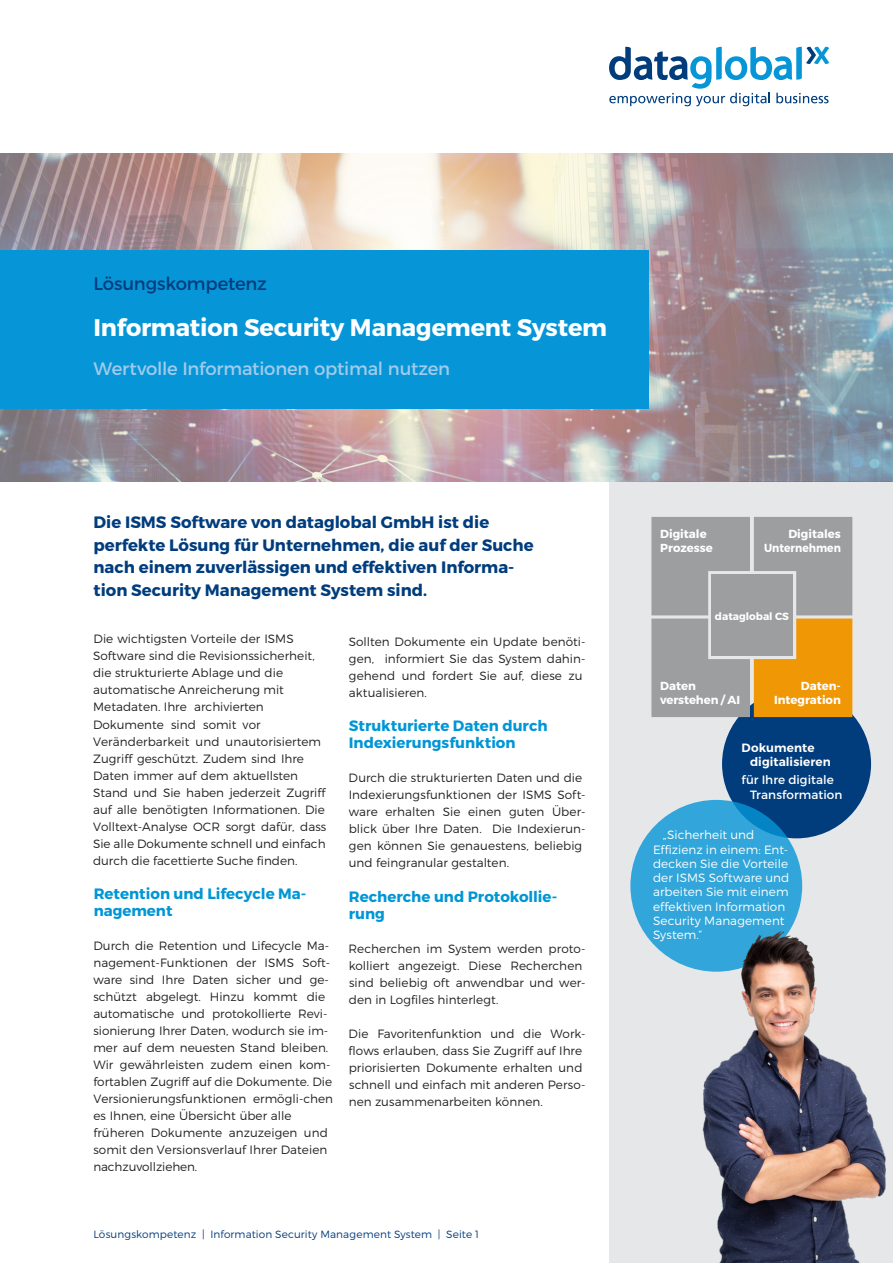
<style>
.page{position:relative;width:893px;height:1263px;background:#fff}
.page>*{position:absolute;margin:0;border:0;box-sizing:border-box;transform-origin:0 0}
.t1{font:700 24px "Montserrat";letter-spacing:-.01em;color:#fff}
.t2{font:18px "Montserrat";letter-spacing:-.01em;color:#a1cbec}
.t3{font:18px "Montserrat";letter-spacing:-.01em;color:#013d7d}
.t4{font:700 16.5px/22.5px "Montserrat";color:#013d7d}
._03_3_-_Copy{font:700 15px/17px "Montserrat";color:#0096d6}
._03_3_-_Copy-2{font:300 12px/17px "Montserrat";letter-spacing:.005em;color:#231f20}
.t5{font:300 12px/14.2px "Montserrat";letter-spacing:.005em;color:#fff}
.t6{font:12px/14.2px "Montserrat";letter-spacing:.005em;color:#fff}
.t7{font:600 12px/14.2px "Montserrat";letter-spacing:.005em;color:#fff}
.t8{font:700 11.7px/14px "Montserrat";color:#fff}
.t9{font:300 10.5px "Montserrat";letter-spacing:.01em;color:#013d7d}
.t10{font:700 10.5px "Montserrat";color:#fff}
</style>
<div class="page">
<div style="left:609px;top:482px;width:284px;height:781px;background:#e6e7e9"></div>
<svg style="left:609px;top:47px;width:220px;height:59px"></svg>
<img style="left:0;top:153px;width:893px;height:329px">
<div style="left:722px;top:689px;width:149px;height:149px;background:#013d7d;border-radius:50%"></div>
<div style="left:630px;top:800px;width:172px;height:172px;background:#32a6da;border-radius:50%"></div>
<img style="left:683px;top:923px;width:203px;height:340px">
<div style="left:0;top:250px;width:648px;height:158px;background:#0696d7"></div>
<svg style="left:651px;top:517px;width:201px;height:200px;background:#b4a07f"></svg>
<div style="left:712px;top:574px;width:81px;height:82px;background:#9d9ea0"></div>
<p class="t3" style="left:94px;top:273px;width:175px">Lösungskompetenz</p>
<p class="t1" style="left:94px;top:312px;width:515px">Information Security Management System</p>
<p class="t2" style="left:94px;top:358px;width:358px">Wertvolle Informationen optimal nutzen</p>
<p class="t4" style="left:94px;top:511px;width:442px">Die ISMS Software von dataglobal GmbH ist die perfekte Lösung für Unternehmen, die auf der Suche nach einem zuverlässigen und effektiven Informa&shy;tion Security Management System sind.</p>
<p class="_03_3_-_Copy-2" style="left:93px;top:630px;width:235px">Die wichtigsten Vorteile der ISMS Software sind die Revisionssicherheit, die strukturierte Ablage und die automatische Anreicherung mit Metadaten. Ihre archivierten Dokumente sind somit vor Veränderbarkeit und unautorisiertem Zugriff geschützt. Zudem sind Ihre Daten immer auf dem aktuellsten Stand und Sie haben jederzeit Zugriff auf alle benötigten Informationen. Die Volltext-Analyse OCR sorgt dafür, dass Sie alle Dokumente schnell und einfach durch die facettierte Suche finden.</p>
<p class="_03_3_-_Copy" style="left:94px;top:885px;width:214px">Retention und Lifecycle Ma&shy;nagement</p>
<p class="_03_3_-_Copy-2" style="left:93px;top:937px;width:241px">Durch die Retention und Lifecycle Ma&shy;nagement-Funktionen der ISMS Soft&shy;ware sind Ihre Daten sicher und ge&shy;schützt abgelegt. Hinzu kommt die automatische und protokollierte Revi&shy;sionierung Ihrer Daten, wodurch sie im&shy;mer auf dem neuesten Stand bleiben.<br>Wir gewährleisten zudem einen kom&shy;fortablen Zugriff auf die Dokumente. Die Versionierungsfunktionen ermögli-chen es Ihnen, eine Übersicht über alle früheren Dokumente anzuzeigen und somit den Versionsverlauf Ihrer Dateien nachzuvollziehen.</p>
<p class="_03_3_-_Copy-2" style="left:349px;top:633px;width:238px">Sollten Dokumente ein Update benöti&shy;gen, informiert Sie das System dahin&shy;gehend und fordert Sie auf, diese zu aktualisieren.</p>
<p class="_03_3_-_Copy" style="left:349px;top:718px;width:200px">Strukturierte Daten durch<br>Indexierungsfunktion</p>
<p class="_03_3_-_Copy-2" style="left:349px;top:769px;width:238px">Durch die strukturierten Daten und die Indexierungsfunktionen der ISMS Soft&shy;ware erhalten Sie einen guten Über&shy;blick über Ihre Daten. Die Indexierun&shy;gen können Sie genauestens, beliebig und feingranular gestalten.</p>
<p class="_03_3_-_Copy" style="left:349px;top:888px;width:210px">Recherche und Protokollie&shy;rung</p>
<p class="_03_3_-_Copy-2" style="left:349px;top:940px;width:238px">Recherchen im System werden proto&shy;kolliert angezeigt. Diese Recherchen sind beliebig oft anwendbar und wer&shy;den in Logfiles hinterlegt.</p>
<p class="_03_3_-_Copy-2" style="left:349px;top:1025px;width:238px">Die Favoritenfunktion und die Work&shy;flows erlauben, dass Sie Zugriff auf Ihre priorisierten Dokumente erhalten und schnell und einfach mit anderen Perso&shy;nen zusammenarbeiten können.</p>
<p class="t9" style="left:94px;top:1228px;width:387px">Lösungskompetenz | Information Security Management System | Seite 1</p>
<p class="t8" style="left:660px;top:527px;width:54px">Digitale<br>Prozesse</p>
<p class="t8" style="left:764px;top:527px;width:78px;text-align:right">Digitales<br>Unternehmen</p>
<p class="t10" style="left:715px;top:609px;width:76px">dataglobal CS</p>
<p class="t8" style="left:660px;top:679px;width:81px">Daten verstehen / AI</p>
<p class="t8" style="left:774px;top:679px;width:68px;text-align:right">Daten-<br>Integration</p>
<p class="t7" style="left:750px;top:740px;width:82px;text-indent:-9px">Dokumente digitalisieren</p>
<p class="t6" style="left:750px;top:773px;width:94px;text-indent:-8px">für Ihre digitale<br>Transformation</p>
<p class="t5" style="left:653px;top:828px;width:138px;text-indent:10px">„Sicherheit und<br>Effizienz in einem: Ent&shy;decken Sie die Vorteile der ISMS Software und arbeiten Sie mit einem effektiven Information<br>Security Management<br>System.“</p>
</div>
